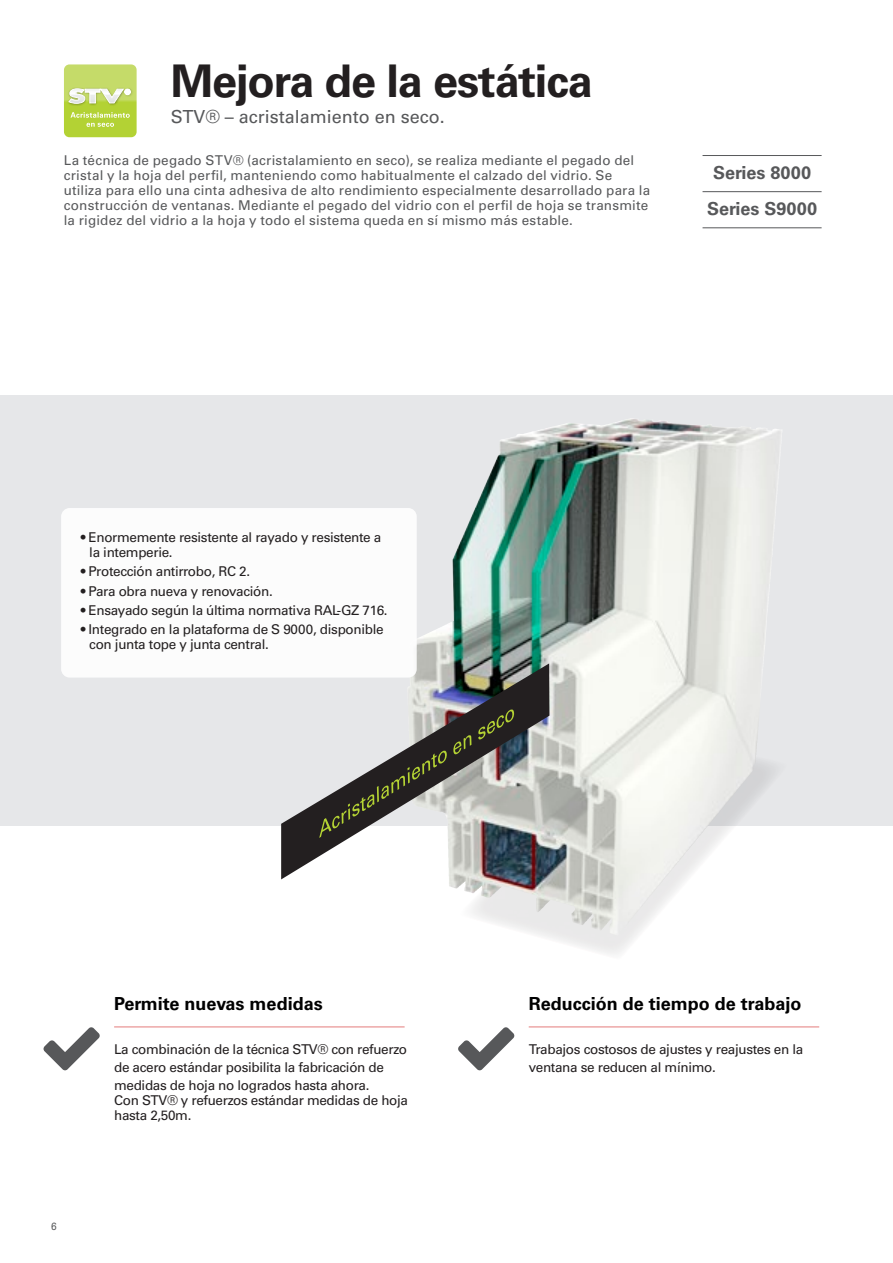
<style>
.page{position:relative;width:893px;height:1263px;background:#fff}
.page>*{position:absolute;margin:0;border:0;box-sizing:border-box;transform-origin:0 0}
.t1{font:700 45px "Univers LT Std";letter-spacing:-.025em;color:#231f20}
.t2{font:700 18px "Univers LT Std";color:#000001}
.t3{font:18px "Univers LT Std";color:#57585a}
.t4{font:700 18px "Univers LT Std";color:#57585a}
.t5{font:13.5px/15px "Univers LT Std";letter-spacing:-.025em;color:#231f20}
.Aufzählung_rot{font:13.5px/15px "Univers LT Std";letter-spacing:.015em;color:#57585a}
.t6{font:10.5px "Univers LT Std";color:#57585a;scale:.95 1}
</style>
<div class="page">
<svg style="left:0;top:395px;width:893px;height:431px;background:#dbdfde"></svg>
<svg style="left:457px;top:731px;width:334px;height:223px"></svg>
<img style="left:476px;top:418px;width:154px;height:89px">
<div style="left:61px;top:508px;width:356px;height:169px;background:#fff;border-radius:9px"></div>
<svg style="left:64px;top:64px;width:73px;height:73px;background:#c3da66"></svg>
<hr style="left:702px;top:191px;width:120px;height:1px;background:#57585a">
<hr style="left:702px;top:155px;width:120px;height:1px;background:#57585a">
<hr style="left:702px;top:227px;width:120px;height:1px;background:#57585a">
<hr style="left:114px;top:1026px;width:291px;height:1px;background:#e47c7b">
<svg style="left:44px;top:1027px;width:56px;height:43px"></svg>
<hr style="left:529px;top:1026px;width:290px;height:1px;background:#e47c7b">
<svg style="left:458px;top:1027px;width:56px;height:43px"></svg>
<svg style="left:281px;top:663px;width:268px;height:216px"></svg>
<svg style="left:319px;top:708px;width:195px;height:130px;background:#92918c"></svg>
<p class="t1" style="left:171px;top:55px;width:423px">Mejora de la estática</p>
<p class="t3" style="left:171px;top:106px;width:276px">STV® – acristalamiento en seco.</p>
<p class="Aufzählung_rot" style="left:64px;top:153px;width:588px">La técnica de pegado STV® (acristalamiento en seco), se realiza mediante el pegado del cristal y la hoja del perfil, manteniendo como habitualmente el calzado del vidrio. Se utiliza para ello una cinta adhesiva de alto rendimiento especialmente desarrollado para la construcción de ventanas. Mediante el pegado del vidrio con el perfil de hoja se transmite la rigidez del vidrio a la hoja y todo el sistema queda en sí mismo más estable.</p>
<p class="t4" style="left:713px;top:162px;width:100px">Series 8000</p>
<p class="t4" style="left:707px;top:198px;width:112px">Series S9000</p>
<p class="t5" style="left:89px;top:530px;width:294px;text-indent:-9px">• Enormemente resistente al rayado y resistente a la intemperie.</p>
<p class="t5" style="left:81px;top:564px;width:171px">• Protección antirrobo, RC 2.</p>
<p class="t5" style="left:81px;top:583px;width:194px">• Para obra nueva y renovación.</p>
<p class="t5" style="left:81px;top:603px;width:308px">• Ensayado según la última normativa RAL-GZ 716.</p>
<p class="t5" style="left:89px;top:622px;width:296px;text-indent:-9px">• Integrado en la plataforma de S 9000, disponible con junta tope y junta central.</p>
<p class="t6" style="left:51px;top:1219px;width:7px">6</p>
<p class="t2" style="left:114px;top:993px;width:210px">Permite nuevas medidas</p>
<p class="t5" style="left:114px;top:1040px;width:294px;line-height:18px">La combinación de la técnica STV® con refuerzo de acero estándar posibilita la fabricación de medidas de hoja no logrados hasta ahora.</p>
<p class="t5" style="left:114px;top:1093px;width:295px">Con STV® y refuerzos estándar medidas de hoja hasta 2,50m.</p>
<p class="t2" style="left:529px;top:993px;width:274px">Reducción de tiempo de trabajo</p>
<p class="t5" style="left:529px;top:1040px;width:276px;line-height:18px">Trabajos costosos de ajustes y reajustes en la ventana se reducen al mínimo.</p>
</div>
